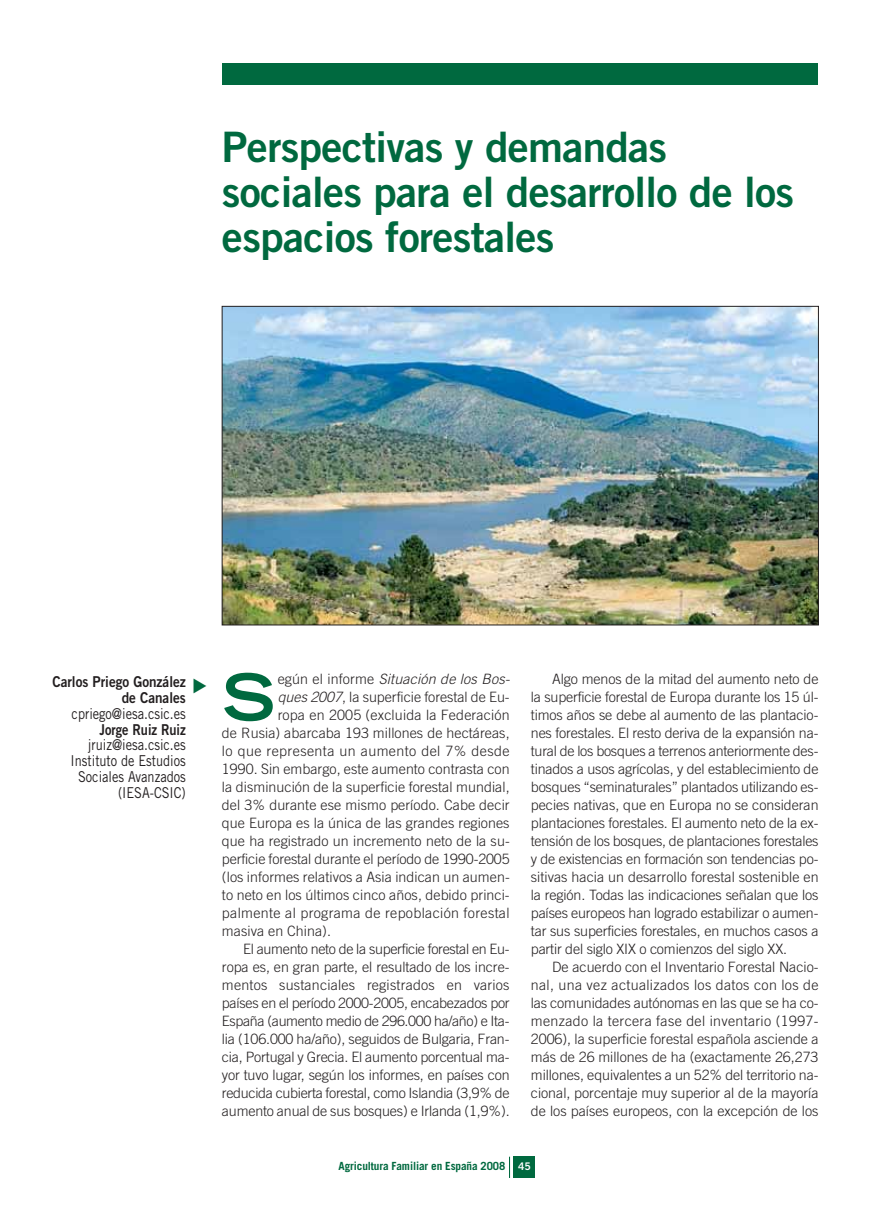
<style>
.page{position:relative;width:893px;height:1212px;background:#fff}
.page>*{position:absolute;margin:0;border:0;box-sizing:border-box;transform-origin:0 0}
.t1{font:700 expanded 63.6px "Trade Gothic LH";color:#00693f}
.t2{font:42px/45px "Trade Gothic Bold Two";letter-spacing:-.015em;color:#00693f}
.t3{font:15px/15.8px "Trade Gothic";color:#231f20;text-align:right;scale:.85 1}
.t4{font:300 14.25px "Trade Gothic";letter-spacing:-.005em;color:#231f20}
.t5{font:300 14.25px "Trade Gothic";letter-spacing:.025em;color:#231f20}
.t6{font:300 14.25px "Trade Gothic";letter-spacing:.015em;color:#231f20}
.t7{font:300 14.25px "Trade Gothic";letter-spacing:.03em;color:#231f20}
.t8{font:italic 300 14.25px "Trade Gothic";letter-spacing:.015em;color:#231f20}
.t9{font:700 11.25px "Trade Gothic";letter-spacing:-.01em;color:#00693f}
.s1{font-family:"Trade Gothic Bold Two"}
.s2{font-style:normal}
.s3{font-style:italic}
.s4{font-family:"Trade Gothic Bold Two";font-weight:400;font-size:10.5px;color:#fff}
</style>
<div class="page">
<div style="left:223px;top:64px;width:595px;height:21px;background:#00693f"></div>
<img style="left:224px;top:308px;width:593px;height:315px">
<div style="left:514px;top:1157px;width:21px;height:21px;background:#00693f"></div>
<svg style="left:509px;top:1157px;width:1px;height:21px"></svg>
<p class="t2" style="left:222px;top:128px;width:574px">Perspectivas y demandas sociales para el desarrollo de los espacios forestales</p>
<p class="t3" style="left:53px;top:676px;width:158px"><span class="s1">Carlos Priego González de Canales </span>cpriego@iesa.csic.es<br><span class="s1">Jorge Ruiz Ruiz </span>jruiz@iesa.csic.es<br>Instituto de Estudios<br>Sociales Avanzados (IESA-CSIC)</p>
<p class="t1" style="left:222px;top:674px;width:54px">S</p>
<p class="t8" style="left:278px;top:674px;width:234px"><span class="s2">egún el informe</span> Situación de los Bos-</p>
<p class="t4" style="left:278px;top:692px;width:234px"><span class="s3">ques 2007</span>, la superficie forestal de Eu-</p>
<p class="t4" style="left:278px;top:710px;width:233px">ropa en 2005 (excluida la Federación</p>
<p class="t4" style="left:222px;top:728px;width:289px">de Rusia) abarcaba 193 millones de hectáreas,</p>
<p class="t7" style="left:222px;top:746px;width:289px">lo que representa un aumento del 7% desde</p>
<p class="t4" style="left:222px;top:764px;width:289px">1990. Sin embargo, este aumento contrasta con</p>
<p class="t4" style="left:222px;top:782px;width:289px">la disminución de la superficie forestal mundial,</p>
<p class="t4" style="left:222px;top:800px;width:289px">del 3% durante ese mismo período. Cabe decir</p>
<p class="t4" style="left:222px;top:818px;width:289px">que Europa es la única de las grandes regiones</p>
<p class="t4" style="left:222px;top:836px;width:289px">que ha registrado un incremento neto de la su-</p>
<p class="t4" style="left:222px;top:854px;width:289px">perficie forestal durante el período de 1990-2005</p>
<p class="t4" style="left:222px;top:872px;width:289px">(los informes relativos a Asia indican un aumen-</p>
<p class="t4" style="left:222px;top:890px;width:289px">to neto en los últimos cinco años, debido princi-</p>
<p class="t5" style="left:222px;top:908px;width:289px">palmente al programa de repoblación forestal</p>
<p class="t4" style="left:222px;top:926px;width:111px">masiva en China).</p>
<p class="t4" style="left:243px;top:944px;width:268px">El aumento neto de la superficie forestal en Eu-</p>
<p class="t4" style="left:222px;top:962px;width:289px">ropa es, en gran parte, el resultado de los incre-</p>
<p class="t6" style="left:222px;top:980px;width:289px">mentos sustanciales registrados en varios</p>
<p class="t4" style="left:222px;top:998px;width:289px">países en el período 2000-2005, encabezados por</p>
<p class="t4" style="left:222px;top:1016px;width:289px">España (aumento medio de 296.000 ha/año) e Ita-</p>
<p class="t4" style="left:222px;top:1034px;width:289px">lia (106.000 ha/año), seguidos de Bulgaria, Fran-</p>
<p class="t4" style="left:222px;top:1052px;width:289px">cia, Portugal y Grecia. El aumento porcentual ma-</p>
<p class="t4" style="left:222px;top:1070px;width:289px">yor tuvo lugar, según los informes, en países con</p>
<p class="t4" style="left:222px;top:1088px;width:289px">reducida cubierta forestal, como Islandia (3,9% de</p>
<p class="t4" style="left:222px;top:1106px;width:289px">aumento anual de sus bosques) e Irlanda (1,9%).</p>
<p class="t4" style="left:552px;top:674px;width:268px">Algo menos de la mitad del aumento neto de</p>
<p class="t4" style="left:531px;top:692px;width:289px">la superficie forestal de Europa durante los 15 úl-</p>
<p class="t4" style="left:531px;top:710px;width:289px">timos años se debe al aumento de las plantacio-</p>
<p class="t4" style="left:531px;top:728px;width:289px">nes forestales. El resto deriva de la expansión na-</p>
<p class="t4" style="left:531px;top:746px;width:289px">tural de los bosques a terrenos anteriormente des-</p>
<p class="t4" style="left:531px;top:764px;width:289px">tinados a usos agrícolas, y del establecimiento de</p>
<p class="t4" style="left:531px;top:782px;width:289px">bosques “seminaturales” plantados utilizando es-</p>
<p class="t4" style="left:531px;top:800px;width:289px">pecies nativas, que en Europa no se consideran</p>
<p class="t4" style="left:531px;top:818px;width:289px">plantaciones forestales. El aumento neto de la ex-</p>
<p class="t4" style="left:531px;top:836px;width:289px">tensión de los bosques, de plantaciones forestales</p>
<p class="t4" style="left:531px;top:854px;width:289px">y de existencias en formación son tendencias po-</p>
<p class="t4" style="left:531px;top:872px;width:289px">sitivas hacia un desarrollo forestal sostenible en</p>
<p class="t4" style="left:531px;top:890px;width:289px">la región. Todas las indicaciones señalan que los</p>
<p class="t4" style="left:531px;top:908px;width:289px">países europeos han logrado estabilizar o aumen-</p>
<p class="t4" style="left:531px;top:926px;width:289px">tar sus superficies forestales, en muchos casos a</p>
<p class="t4" style="left:531px;top:944px;width:258px">partir del siglo XIX o comienzos del siglo XX.</p>
<p class="t4" style="left:552px;top:962px;width:268px">De acuerdo con el Inventario Forestal Nacio-</p>
<p class="t5" style="left:531px;top:980px;width:289px">nal, una vez actualizados los datos con los de</p>
<p class="t4" style="left:531px;top:998px;width:289px">las comunidades autónomas en las que se ha co-</p>
<p class="t5" style="left:531px;top:1016px;width:289px">menzado la tercera fase del inventario (1997-</p>
<p class="t4" style="left:531px;top:1034px;width:289px">2006), la superficie forestal española asciende a</p>
<p class="t4" style="left:531px;top:1052px;width:289px">más de 26 millones de ha (exactamente 26,273</p>
<p class="t4" style="left:531px;top:1070px;width:289px">millones, equivalentes a un 52% del territorio na-</p>
<p class="t4" style="left:531px;top:1088px;width:289px">cional, porcentaje muy superior al de la mayoría</p>
<p class="t4" style="left:531px;top:1106px;width:289px">de los países europeos, con la excepción de los</p>
<p class="t9" style="left:339px;top:1162px;width:194px">Agricultura Familiar en España 2008 <span class="s4">45</span></p>
</div>
